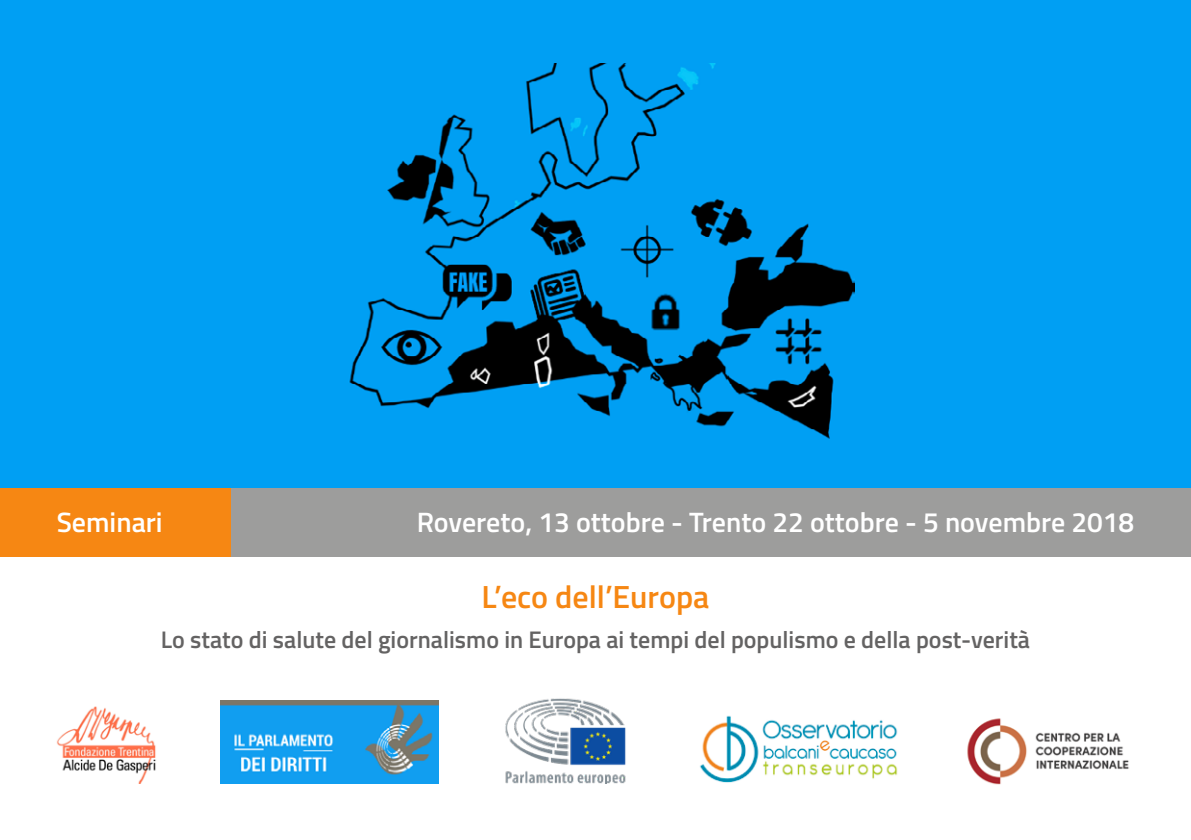
<style>
.page{position:relative;width:1191px;height:840px;background:#fff}
.page>*{position:absolute;margin:0;border:0;box-sizing:border-box;transform-origin:0 0}
.t1{font:600 32px "Titillium";color:#f68713}
.t2{font:600 28px "Titillium";color:#fff}
.t3{font:600 24px "Titillium";color:#646363}
</style>
<div class="page">
<div style="left:0;top:0;width:1191px;height:488px;background:#009ff3"></div>
<div style="left:230px;top:488px;width:961px;height:68px;background:#9d9d9c"></div>
<div style="left:0;top:488px;width:230px;height:68px;background:#f68713"></div>
<img style="left:349px;top:63px;width:505px;height:376px">
<img style="left:220px;top:700px;width:218px;height:82px">
<img style="left:505px;top:698px;width:121px;height:84px">
<img style="left:700px;top:715px;width:198px;height:67px">
<img style="left:57px;top:706px;width:99px;height:76px">
<img style="left:967px;top:718px;width:162px;height:67px">
<p class="t2" style="left:57px;top:501px;width:107px">Seminari</p>
<p class="t2" style="left:417px;top:501px;width:719px">Rovereto, 13 ottobre - Trento 22 ottobre - 5 novembre 2018</p>
<h1 class="t1" style="left:481px;top:572px;width:229px">L’eco dell’Europa</h1>
<p class="t3" style="left:161px;top:621px;width:871px">Lo stato di salute del giornalismo in Europa ai tempi del populismo e della post-verità</p>
</div>
